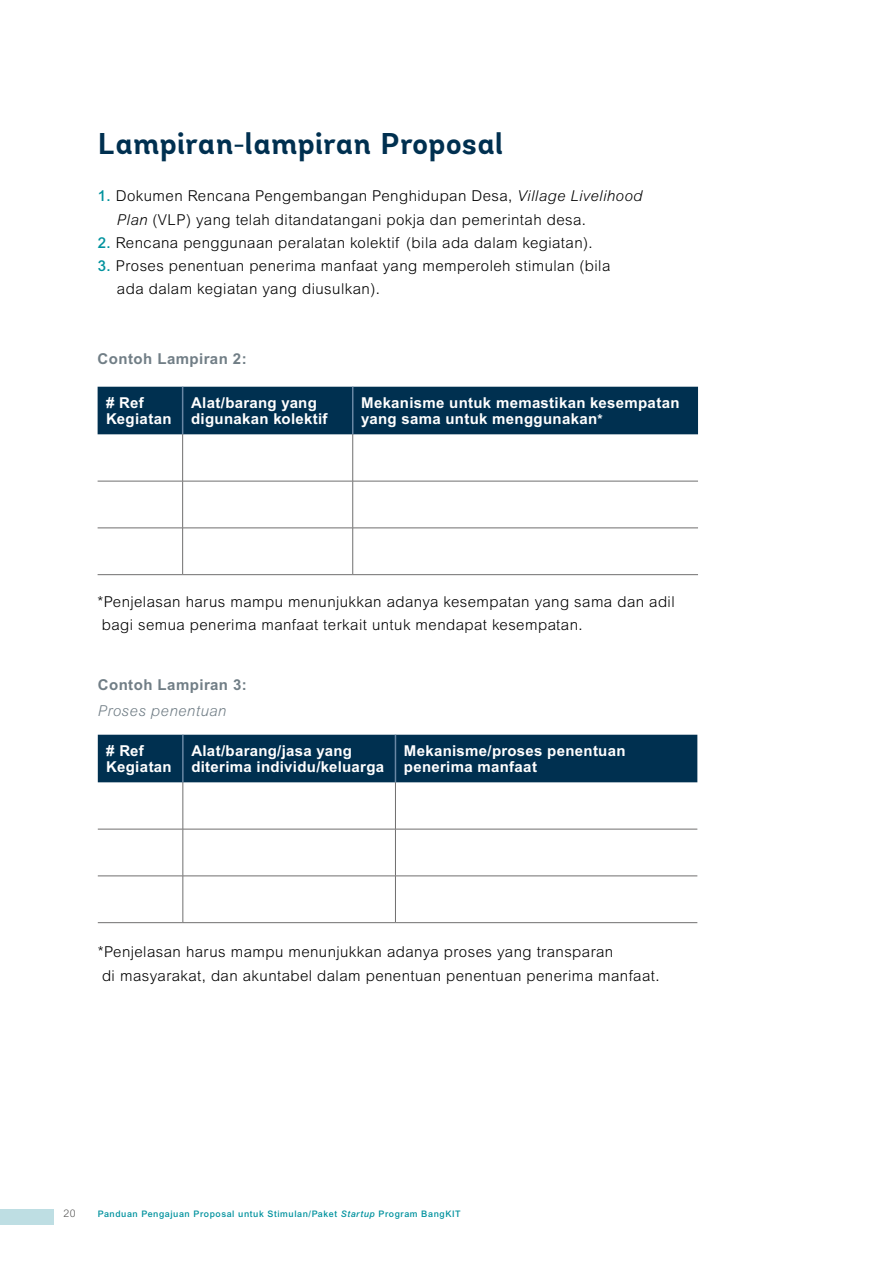
<style>
.page{position:relative;width:893px;height:1263px;background:#fff}
.page>*{position:absolute;margin:0;border:0;box-sizing:border-box;transform-origin:0 0}
.t1{font:700 30px "Andes";letter-spacing:.005em;color:#003050}
.t2{font:300 15px/23.2px "Arial MT Pro";letter-spacing:.03em;color:#000}
.t3{font:700 15px/16.5px "Arial MT Pro";letter-spacing:.02em;color:#fff}
.t4{font:700 15px "Arial MT Pro";letter-spacing:.03em;color:#717e86}
.t5{font:italic 300 15px "Arial MT Pro";letter-spacing:.03em;color:#717e86}
.t6{font:300 10.5px "Arial MT Pro";color:#575756}
.t7{font:500 9px "Arial MT Pro";letter-spacing:.065em;color:#00929e}
.s1{font-weight:500;color:#00929e}
.s2{font-style:italic}
.s3{font-size:13.5px}
</style>
<div class="page">
<div style="left:0;top:1209px;width:54px;height:16px;background:#bedee3"></div>
<div style="left:98px;top:387px;width:600px;height:47px;background:#003050"></div>
<hr style="left:98px;top:481px;width:85px;height:1px;background:#706f6f">
<hr style="left:183px;top:481px;width:170px;height:1px;background:#706f6f">
<hr style="left:353px;top:481px;width:345px;height:1px;background:#706f6f">
<hr style="left:98px;top:528px;width:85px;height:1px;background:#706f6f">
<hr style="left:183px;top:528px;width:170px;height:1px;background:#706f6f">
<hr style="left:353px;top:528px;width:345px;height:1px;background:#706f6f">
<hr style="left:98px;top:574px;width:85px;height:1px;background:#706f6f">
<hr style="left:183px;top:574px;width:170px;height:1px;background:#706f6f">
<hr style="left:353px;top:574px;width:345px;height:1px;background:#706f6f">
<hr style="left:182px;top:387px;width:1px;height:47px;background:#6987a4">
<hr style="left:352px;top:387px;width:1px;height:47px;background:#6987a4">
<hr style="left:182px;top:434px;width:1px;height:47px;background:#706f6f">
<hr style="left:352px;top:434px;width:1px;height:47px;background:#706f6f">
<hr style="left:182px;top:481px;width:1px;height:47px;background:#706f6f">
<hr style="left:352px;top:481px;width:1px;height:47px;background:#706f6f">
<hr style="left:182px;top:528px;width:1px;height:46px;background:#706f6f">
<hr style="left:352px;top:528px;width:1px;height:46px;background:#706f6f">
<div style="left:98px;top:735px;width:599px;height:47px;background:#003050"></div>
<hr style="left:98px;top:829px;width:85px;height:1px;background:#706f6f">
<hr style="left:183px;top:829px;width:212px;height:1px;background:#706f6f">
<hr style="left:395px;top:829px;width:302px;height:1px;background:#706f6f">
<hr style="left:98px;top:876px;width:85px;height:1px;background:#706f6f">
<hr style="left:183px;top:876px;width:212px;height:1px;background:#706f6f">
<hr style="left:395px;top:876px;width:302px;height:1px;background:#706f6f">
<hr style="left:98px;top:922px;width:85px;height:1px;background:#706f6f">
<hr style="left:183px;top:922px;width:212px;height:1px;background:#706f6f">
<hr style="left:395px;top:922px;width:302px;height:1px;background:#706f6f">
<hr style="left:182px;top:735px;width:2px;height:47px;background:#6987a4">
<hr style="left:395px;top:735px;width:1px;height:47px;background:#6987a4">
<hr style="left:183px;top:782px;width:1px;height:47px;background:#706f6f">
<hr style="left:395px;top:782px;width:1px;height:47px;background:#706f6f">
<hr style="left:183px;top:829px;width:1px;height:47px;background:#706f6f">
<hr style="left:395px;top:829px;width:1px;height:47px;background:#706f6f">
<hr style="left:183px;top:876px;width:1px;height:46px;background:#706f6f">
<hr style="left:395px;top:876px;width:1px;height:46px;background:#706f6f">
<h1 class="t1" style="left:98px;top:125px;width:407px">Lampiran-lampiran Proposal</h1>
<p class="t2" style="left:117px;top:185px;width:527px;text-indent:-19px"><span class="s1">1.</span> Dokumen Rencana Pengembangan Penghidupan Desa, <span class="s2">Village Livelihood<br>Plan</span> (VLP) yang telah ditandatangani pokja dan pemerintah desa.</p>
<p class="t2" style="left:98px;top:231px;width:496px"><span class="s1">2.</span> Rencana penggunaan peralatan kolektif (bila ada dalam kegiatan).</p>
<p class="t2" style="left:117px;top:254px;width:495px;text-indent:-19px"><span class="s1">3.</span> Proses penentuan penerima manfaat yang memperoleh stimulan (bila ada dalam kegiatan yang diusulkan).</p>
<p class="t4" style="left:98px;top:350px;width:151px">Contoh Lampiran 2:</p>
<p class="t3" style="left:106px;top:395px;width:67px"># Ref<br>Kegiatan</p>
<p class="t3" style="left:191px;top:395px;width:138px">Alat/barang yang digunakan kolektif</p>
<p class="t3" style="left:361px;top:395px;width:320px">Mekanisme untuk memastikan kesempatan yang sama untuk menggunakan<span class="s3">*</span></p>
<p class="t2" style="left:97px;top:590px;width:579px">*Penjelasan harus mampu menunjukkan adanya kesempatan yang sama dan adil bagi semua penerima manfaat terkait untuk mendapat kesempatan.</p>
<p class="t4" style="left:98px;top:675px;width:151px">Contoh Lampiran 3:</p>
<p class="t5" style="left:98px;top:702px;width:130px">Proses penentuan</p>
<p class="t3" style="left:106px;top:743px;width:67px"># Ref<br>Kegiatan</p>
<p class="t3" style="left:191px;top:743px;width:194px">Alat/barang/jasa yang diterima individu/keluarga</p>
<p class="t3" style="left:404px;top:743px;width:223px">Mekanisme/proses penentuan penerima manfaat</p>
<p class="t2" style="left:98px;top:941px;width:563px">*Penjelasan harus mampu menunjukkan adanya proses yang transparan<br>di masyarakat, dan akuntabel dalam penentuan penentuan penerima manfaat.</p>
<p class="t6" style="left:64px;top:1207px;width:14px">20</p>
<p class="t7" style="left:98px;top:1208px;width:364px">Panduan Pengajuan Proposal untuk Stimulan/Paket <span class="s2">Startup</span> Program BangKIT</p>
</div>
